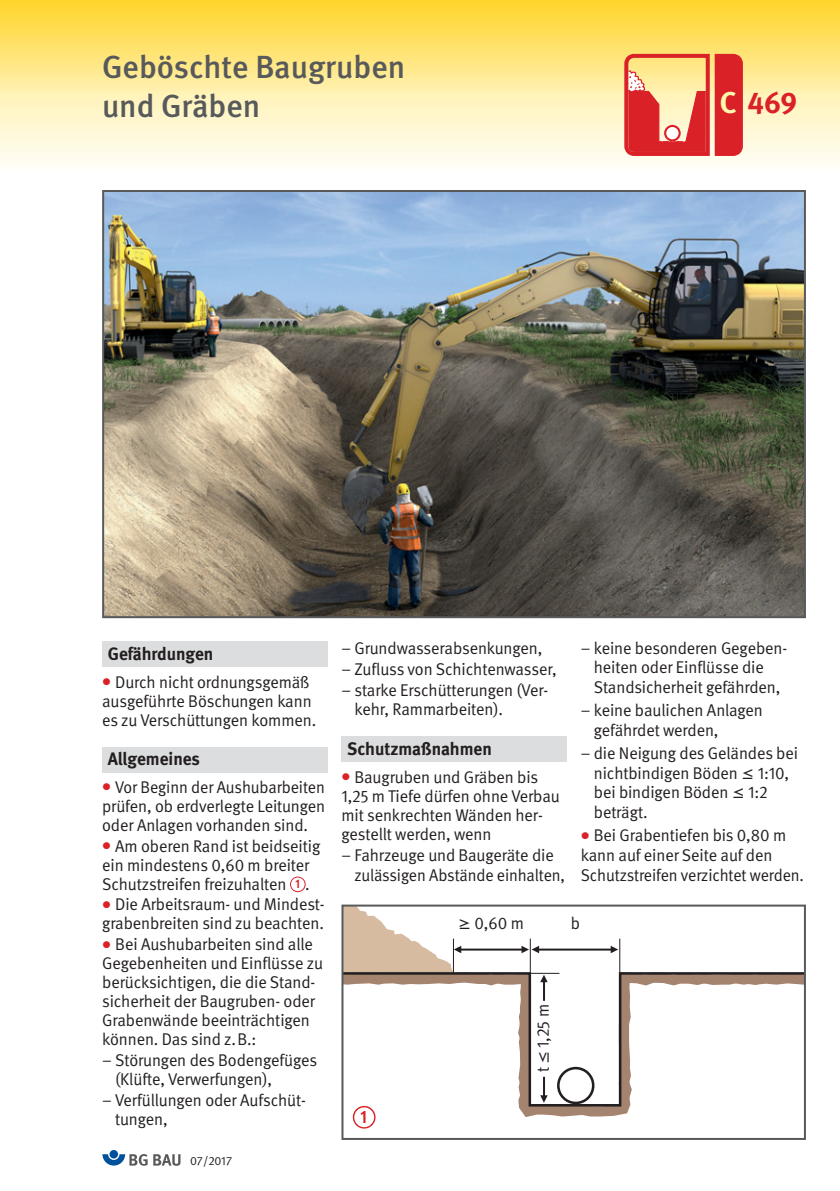
<style>
.page{position:relative;width:840px;height:1191px;background:#fff}
.page>*{position:absolute;margin:0;border:0;box-sizing:border-box;transform-origin:0 0}
.t1{font:500 32px/39px "DGUV Meta";color:#58595b}
.t2{font:700 30px "DGUV Meta";color:#da2128}
.t3{font:700 18px "DGUV Meta";color:#231f20}
.t4{font:700 18px "DGUV Meta";color:#da2128;scale:.9 1}
.t5{font:17px/19px "DGUV Meta";letter-spacing:-.005em;color:#231f20}
.t6{font:17px/19px "DGUV Meta";letter-spacing:-.005em;color:#231f20;text-align:justify;scale:.95 1}
.t7{font:700 12.4px "DGUV Meta";color:#da2128;scale:.9 1}
.t8{font:12px "DGUV Meta";letter-spacing:-.005em;color:#231f20}
.s1{color:#fff9ae}
.s2{color:#da2128}
.s3{font-family:"Lucida Grande"}
</style>
<div class="page">
<svg style="left:0;top:96px;width:839px;height:70px"></svg>
<img style="left:0;top:0;width:839px;height:96px">
<svg style="left:663px;top:125px;width:17px;height:16px"></svg>
<svg style="left:624px;top:54px;width:19px;height:102px"></svg>
<div style="left:714px;top:54px;width:28px;height:102px;background:#da2128"></div>
<div style="left:102px;top:641px;width:225px;height:25px;background:#dcddde"></div>
<div style="left:102px;top:747px;width:225px;height:25px;background:#dcddde"></div>
<div style="left:341px;top:736px;width:225px;height:25px;background:#dcddde"></div>
<img style="left:105px;top:193px;width:697px;height:422px">
<div style="left:102px;top:190px;width:703px;height:428px;border:2px solid #58595b"></div>
<svg style="left:369px;top:966px;width:261px;height:156px"></svg>
<svg style="left:344px;top:971px;width:458px;height:136px"></svg>
<div style="left:556px;top:1066px;width:38px;height:38px;border:3px solid #231f20;border-radius:50%"></div>
<div style="left:341px;top:904px;width:464px;height:236px;border:2px solid #58595b"></div>
<svg style="left:290px;top:876px;width:15px;height:16px"></svg>
<div style="left:291px;top:877px;width:13px;height:14px;background:#fff;border-radius:50%"></div>
<div style="left:109px;top:1150px;width:9px;height:8px;background:#00519c;border-radius:50%"></div>
<svg style="left:102px;top:1154px;width:45px;height:11px"></svg>
<svg style="left:153px;top:1154px;width:27px;height:11px"></svg>
<svg style="left:352px;top:1106px;width:23px;height:22px"></svg>
<div style="left:354px;top:1107px;width:20px;height:20px;background:#fff;border-radius:50%"></div>
<svg style="left:343px;top:906px;width:118px;height:70px"></svg>
<hr style="left:457px;top:948px;width:66px;height:2px;background:#231f20">
<hr style="left:536px;top:948px;width:78px;height:2px;background:#231f20">
<hr style="left:452px;top:938px;width:1px;height:34px;background:#231f20">
<hr style="left:529px;top:938px;width:1px;height:34px;background:#231f20">
<hr style="left:619px;top:938px;width:1px;height:34px;background:#231f20">
<svg style="left:530px;top:972px;width:29px;height:10px"></svg>
<svg style="left:540px;top:1095px;width:7px;height:7px"></svg>
<hr style="left:542px;top:980px;width:2px;height:20px;background:#231f20">
<hr style="left:542px;top:1076px;width:2px;height:20px;background:#231f20">
<svg style="left:521px;top:945px;width:18px;height:8px"></svg>
<svg style="left:610px;top:945px;width:8px;height:8px"></svg>
<h1 class="t1" style="left:102px;top:50px;width:304px">Geböschte Baugruben und Gräben</h1>
<h2 class="t2" style="left:719px;top:90px;width:79px"><span class="s1">C</span> 469</h2>
<p class="t3" style="left:108px;top:647px;width:107px">Gefährdungen</p>
<p class="t5" style="left:102px;top:673px;width:215px"><span class="s2">●</span> Durch nicht ordnungsgemäß ausgeführte Böschungen kann es zu Verschüttungen kommen.</p>
<p class="t3" style="left:108px;top:752px;width:94px">Allgemeines</p>
<p class="t6" style="left:102px;top:778px;width:236px"><span class="s2">●</span> Vor Beginn der Aushubarbeiten prüfen, ob erdverlegte Leitungen oder Anlagen vorhanden sind.</p>
<p class="t5" style="left:102px;top:837px;width:219px"><span class="s2">●</span> Am oberen Rand ist beidseitig ein mindestens 0,60 m breiter<br>Schutzstreifen freizuhalten .</p>
<p class="t5" style="left:102px;top:896px;width:224px"><span class="s2">●</span> Die Arbeitsraum- und Mindest&shy;grabenbreiten sind zu beachten.</p>
<p class="t5" style="left:102px;top:936px;width:222px"><span class="s2">●</span> Bei Aushubarbeiten sind alle<br>Gegebenheiten und Einflüsse zu berücksichtigen, die die Stand - sicherheit der Baugruben- oder<br>Grabenwände beeinträchtigen können. Das sind z.B.:</p>
<p class="t5" style="left:115px;top:1051px;width:203px;text-indent:-13px">– Störungen des Bodengefüges (Klüfte, Verwerfungen),</p>
<p class="t5" style="left:115px;top:1091px;width:192px;text-indent:-13px">– Verfüllungen oder Aufschüt&shy;tungen,</p>
<p class="t7" style="left:295px;top:879px;width:7px">1</p>
<p class="t8" style="left:190px;top:1156px;width:43px">07/2017</p>
<p class="t5" style="left:341px;top:639px;width:202px">– Grundwasserabsenkungen,</p>
<p class="t5" style="left:341px;top:660px;width:217px">– Zufluss von Schichtenwasser,</p>
<p class="t5" style="left:354px;top:681px;width:195px;text-indent:-13px">– starke Erschütterungen (Ver&shy;kehr, Rammarbeiten).</p>
<p class="t3" style="left:347px;top:741px;width:146px">Schutzmaßnahmen</p>
<p class="t5" style="left:341px;top:768px;width:220px"><span class="s2">●</span> Baugruben und Gräben bis<br>1,25 m Tiefe dürfen ohne Verbau mit senkrechten Wänden her - gestellt werden, wenn</p>
<p class="t5" style="left:354px;top:847px;width:212px;text-indent:-13px">– Fahrzeuge und Baugeräte die zulässigen Abstände einhalten,</p>
<p class="t5" style="left:593px;top:639px;width:195px;line-height:19.6px;text-indent:-13px">– keine besonderen Gegeben&shy;heiten oder Einflüsse die<br>Standsicherheit gefährden,</p>
<p class="t5" style="left:593px;top:702px;width:170px;line-height:19.6px;text-indent:-13px">– keine baulichen Anlagen gefährdet werden,</p>
<p class="t5" style="left:593px;top:745px;width:206px;line-height:19.6px;text-indent:-13px">– die Neigung des Geländes bei nichtbindigen Böden <span class="s3">≤</span> 1:10, bei bindigen Böden <span class="s3">≤</span> 1:2 beträgt.</p>
<p class="t5" style="left:580px;top:827px;width:224px;line-height:19.6px"><span class="s2">●</span> Bei Grabentiefen bis 0,80 m kann auf einer Seite auf den<br>Schutzstreifen verzichtet werden.</p>
<p class="t5" style="left:458px;top:915px;width:67px"><span class="s3">≥</span> 0,60 m</p>
<p class="t5" style="left:570px;top:914px;width:11px">b</p>
<p class="t4" style="left:360px;top:1109px;width:9px">1</p>
<p class="t5" style="left:534px;top:1072px;width:69px;rotate:-90deg">t<span class="s3">≤</span> 1,25 m</p>
</div>
